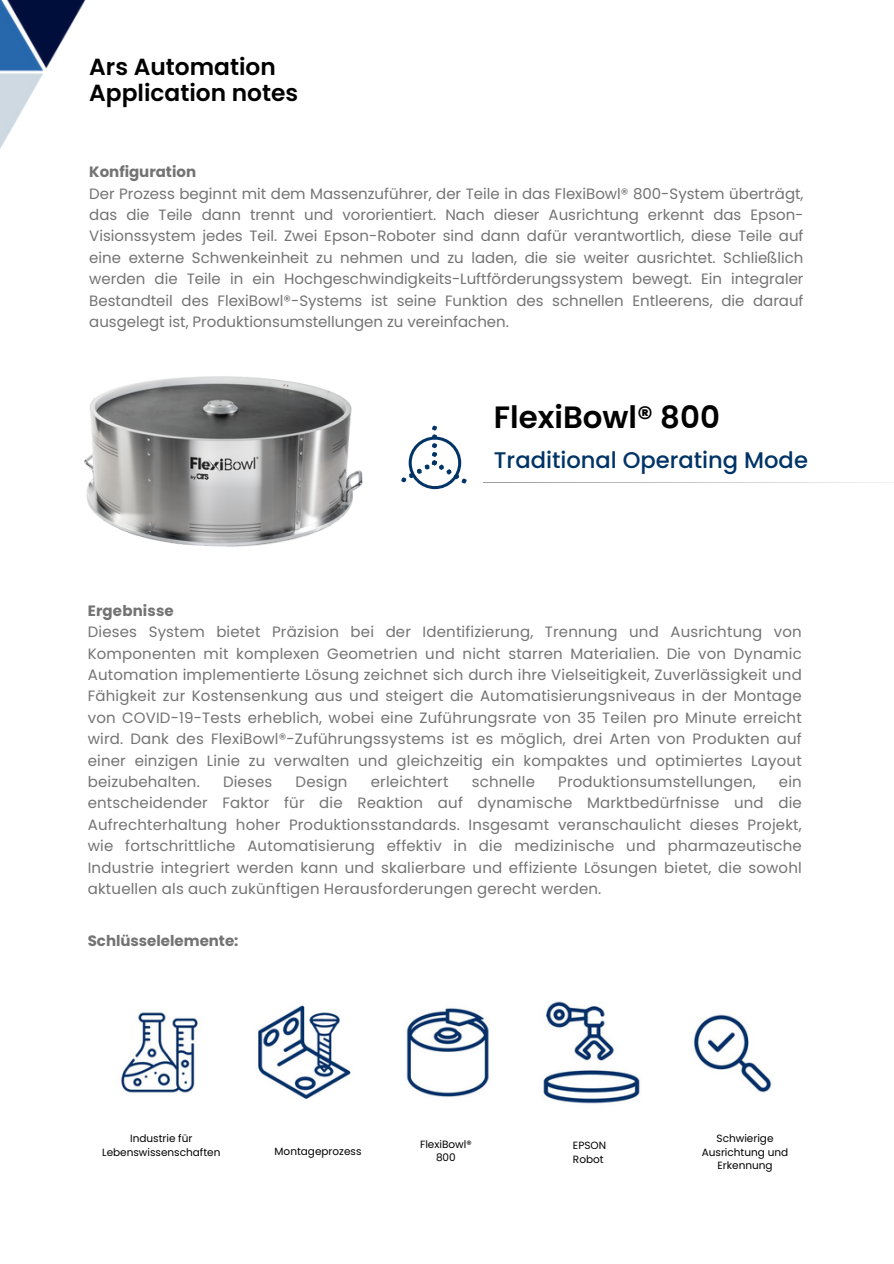
<style>
.page{position:relative;width:894px;height:1264px;background:#fff}
.page>*{position:absolute;margin:0;border:0;box-sizing:border-box;transform-origin:0 0}
.t1{font:600 30.75px "Poppins";color:#000}
.t2{font:600 23.25px/25.8px "Poppins";color:#000}
.t3{font:500 22.65px "Poppins";color:#003466}
.t4{font:15px/21.3px "Poppins";letter-spacing:.01em;color:#737373}
.t5{font:700 15px "Poppins";color:#737373}
.t6{font:10.5px/13.5px "Poppins";color:#000;text-align:center}
.s1{font-weight:700}
</style>
<div class="page">
<img style="left:0;top:0;width:86px;height:149px">
<div style="left:70px;top:41px;width:204px;height:268px;background:#fff"></div>
<img style="left:121px;top:1012px;width:77px;height:81px">
<img style="left:406px;top:1001px;width:234px;height:103px">
<img style="left:693px;top:1014px;width:79px;height:79px">
<img style="left:84px;top:376px;width:279px;height:171px">
<img style="left:258px;top:1005px;width:93px;height:94px">
<svg style="left:401px;top:425px;width:65px;height:64px"></svg>
<hr style="left:483px;top:482px;width:410px;height:1px;background:#1d1d1b">
<p class="t2" style="left:89px;top:54px;width:210px">Ars Automation<br>Application notes</p>
<p class="t4" style="left:89px;top:161px;width:715px"><span class="s1">Konfiguration<br></span>Der Prozess beginnt mit dem Massenzuführer, der Teile in das FlexiBowl® 800-System überträgt, das die Teile dann trennt und vororientiert. Nach dieser Ausrichtung erkennt das Epson-Visionssystem jedes Teil. Zwei Epson-Roboter sind dann dafür verantwortlich, diese Teile auf eine externe Schwenkeinheit zu nehmen und zu laden, die sie weiter ausrichtet. Schließlich werden die Teile in ein Hochgeschwindigkeits-Luftförderungssystem bewegt. Ein integraler Bestandteil des FlexiBowl®-Systems ist seine Funktion des schnellen Entleerens, die darauf ausgelegt ist, Produktionsumstellungen zu vereinfachen.</p>
<p class="t1" style="left:493px;top:395px;width:227px">FlexiBowl® 800</p>
<p class="t3" style="left:493px;top:444px;width:315px">Traditional Operating Mode</p>
<p class="t4" style="left:88px;top:600px;width:715px"><span class="s1">Ergebnisse<br></span>Dieses System bietet Präzision bei der Identifizierung, Trennung und Ausrichtung von Komponenten mit komplexen Geometrien und nicht starren Materialien. Die von Dynamic Automation implementierte Lösung zeichnet sich durch ihre Vielseitigkeit, Zuverlässigkeit und Fähigkeit zur Kostensenkung aus und steigert die Automatisierungsniveaus in der Montage von COVID-19-Tests erheblich, wobei eine Zuführungsrate von 35 Teilen pro Minute erreicht wird. Dank des FlexiBowl®-Zuführungssystems ist es möglich, drei Arten von Produkten auf einer einzigen Linie zu verwalten und gleichzeitig ein kompaktes und optimiertes Layout beizubehalten.</p>
<p class="t4" style="left:88px;top:771px;width:715px;text-align:justify;text-indent:691px">ein entscheidender Faktor für die Reaktion auf dynamische Marktbedürfnisse und die Aufrechterhaltung hoher Produktionsstandards. Insgesamt veranschaulicht dieses Projekt, wie fortschrittliche Automatisierung effektiv in die medizinische und pharmazeutische Industrie integriert werden kann und skalierbare und effiziente Lösungen bietet, die sowohl aktuellen als auch zukünftigen Herausforderungen gerecht werden.</p>
<p class="t4" style="left:223px;top:771px;width:51px">Dieses</p>
<p class="t4" style="left:295px;top:771px;width:53px">Design</p>
<p class="t4" style="left:370px;top:771px;width:79px">erleichtert</p>
<p class="t4" style="left:471px;top:771px;width:65px">schnelle</p>
<p class="t4" style="left:558px;top:771px;width:199px">Produktionsumstellungen,</p>
<h3 class="t5" style="left:88px;top:930px;width:152px">Schlüsselelemente:</h3>
<p class="t6" style="left:102px;top:1131px;width:120px">Industrie für<br>Lebenswissenschaften</p>
<p class="t6" style="left:274px;top:1144px;width:88px">Montageprozess</p>
<p class="t6" style="left:420px;top:1137px;width:53px">FlexiBowl®<br>800</p>
<p class="t6" style="left:572px;top:1138px;width:35px;text-align:left">EPSON<br>Robot</p>
<p class="t6" style="left:701px;top:1131px;width:88px">Schwierige<br>Ausrichtung und<br>Erkennung</p>
</div>
